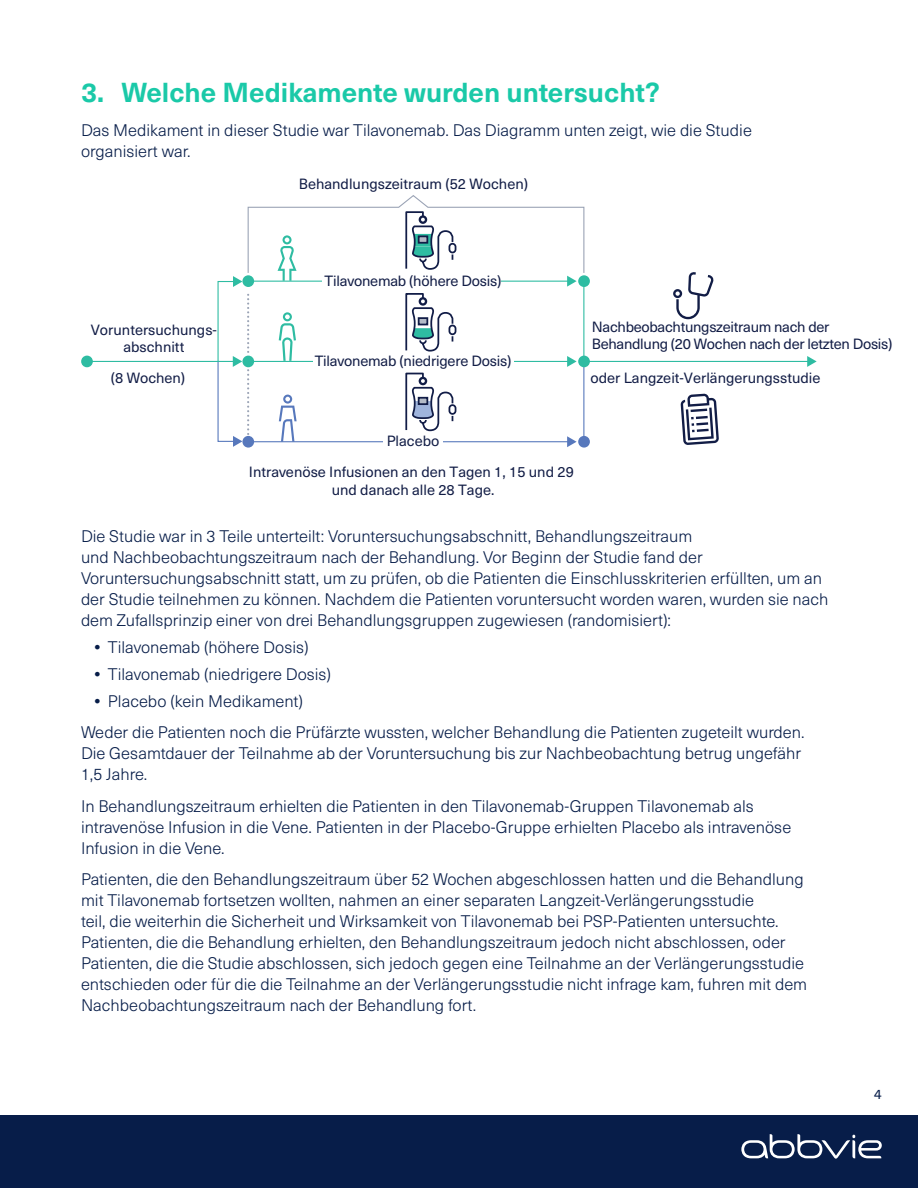
<style>
.page{position:relative;width:918px;height:1188px;background:#fff}
.page>*{position:absolute;margin:0;border:0;box-sizing:border-box;transform-origin:0 0}
.t1{font:700 27px "Neue Haas Unica Pro";color:#1ac9a8}
.t2{font:300 16.5px/21px "Neue Haas Unica Pro";color:#071d49}
.t3{font:14.55px/17.5px "Neue Haas Unica Pro";color:#121d46;text-align:center}
.t4{font:14.55px/17.5px "Neue Haas Unica Pro";letter-spacing:-.02em;color:#121d46}
.t5{font:13.5px "Neue Haas Unica Pro";color:#071d49}
.s1{font-weight:700}
</style>
<div class="page">
<hr style="left:585px;top:361px;width:224px;height:1px;background:#2ebca2">
<svg style="left:807px;top:356px;width:10px;height:11px"></svg>
<div style="left:81px;top:356px;width:12px;height:11px;background:#2ebca2;border-radius:50%"></div>
<div style="left:578px;top:275px;width:12px;height:12px;background:#2ebca2;border-radius:50%"></div>
<div style="left:578px;top:356px;width:12px;height:11px;background:#2ebca2;border-radius:50%"></div>
<div style="left:578px;top:436px;width:12px;height:12px;background:#5778bc;border-radius:50%"></div>
<hr style="left:87px;top:361px;width:132px;height:1px;background:#2ebca2">
<svg style="left:681px;top:394px;width:38px;height:51px"></svg>
<svg style="left:673px;top:272px;width:41px;height:47px"></svg>
<svg style="left:217px;top:195px;width:368px;height:252px"></svg>
<div style="left:419px;top:215px;width:8px;height:9px;border:2px solid #121d47;border-radius:50%"></div>
<div style="left:313px;top:354px;width:200px;height:18px;background:#fff"></div>
<div style="left:0;top:1115px;width:918px;height:73px;background:#071d49"></div>
<svg style="left:741px;top:1134px;width:141px;height:25px"></svg>
<h1 class="t1" style="left:81px;top:76px;width:580px">3. Welche Medikamente wurden untersucht?</h1>
<p class="t2" style="left:81px;top:120px;width:672px">Das Medikament in dieser Studie war Tilavonemab. Das Diagramm unten zeigt, wie die Studie organisiert war.</p>
<p class="t3" style="left:299px;top:176px;width:231px">Behandlungszeitraum (52 Wochen)</p>
<p class="t3" style="left:91px;top:321px;width:128px">Voruntersuchungs&shy;abschnitt</p>
<p class="t3" style="left:111px;top:369px;width:76px">(8 Wochen)</p>
<p class="t3" style="left:325px;top:272px;width:178px">Tilavonemab (höhere Dosis)</p>
<p class="t3" style="left:315px;top:352px;width:198px">Tilavonemab (niedrigere Dosis)</p>
<p class="t4" style="left:592px;top:318px;width:302px">Nachbeobachtungszeitraum nach der<br>Behandlung (20 Wochen nach der letzten Dosis)</p>
<p class="t3" style="left:590px;top:369px;width:232px">oder Langzeit-Verlängerungsstudie</p>
<p class="t3" style="left:387px;top:433px;width:54px">Placebo</p>
<p class="t3" style="left:249px;top:464px;width:327px">Intravenöse Infusionen an den Tagen 1, 15 und 29 und danach alle 28 Tage.</p>
<p class="t2" style="left:81px;top:526px;width:749px">Die Studie war in 3 Teile unterteilt: Voruntersuchungsabschnitt, Behandlungszeitraum<br>und Nachbeobachtungszeitraum nach der Behandlung. Vor Beginn der Studie fand der Voruntersuchungsabschnitt statt, um zu prüfen, ob die Patienten die Einschlusskriterien erfüllten, um an der Studie teilnehmen zu können. Nachdem die Patienten voruntersucht worden waren, wurden sie nach dem Zufallsprinzip einer von drei Behandlungsgruppen zugewiesen (randomisiert):</p>
<p class="t2" style="left:94px;top:637px;width:216px"><span class="s1">•</span> Tilavonemab (höhere Dosis)</p>
<p class="t2" style="left:94px;top:664px;width:238px"><span class="s1">•</span> Tilavonemab (niedrigere Dosis)</p>
<p class="t2" style="left:81px;top:685px;width:725px;line-height:31.5px;text-indent:13px"><span class="s1">•</span> Placebo (kein Medikament)<br>Weder die Patienten noch die Prüfärzte wussten, welcher Behandlung die Patienten zugeteilt wurden.</p>
<p class="t2" style="left:81px;top:743px;width:722px">Die Gesamtdauer der Teilnahme ab der Voruntersuchung bis zur Nachbeobachtung betrug ungefähr<br>1,5 Jahre.</p>
<p class="t2" style="left:81px;top:796px;width:712px">In Behandlungszeitraum erhielten die Patienten in den Tilavonemab-Gruppen Tilavonemab als intravenöse Infusion in die Vene. Patienten in der Placebo-Gruppe erhielten Placebo als intravenöse<br>Infusion in die Vene.</p>
<p class="t2" style="left:81px;top:869px;width:728px">Patienten, die den Behandlungszeitraum über 52 Wochen abgeschlossen hatten und die Behandlung mit Tilavonemab fortsetzen wollten, nahmen an einer separaten Langzeit-Verlängerungsstudie<br>teil, die weiterhin die Sicherheit und Wirksamkeit von Tilavonemab bei PSP-Patienten untersuchte.<br>Patienten, die die Behandlung erhielten, den Behandlungszeitraum jedoch nicht abschlossen, oder Patienten, die die Studie abschlossen, sich jedoch gegen eine Teilnahme an der Verlängerungsstudie entschieden oder für die die Teilnahme an der Verlängerungsstudie nicht infrage kam, fuhren mit dem Nachbeobachtungszeitraum nach der Behandlung fort.</p>
<p class="t5" style="left:874px;top:1086px;width:9px">4</p>
</div>
